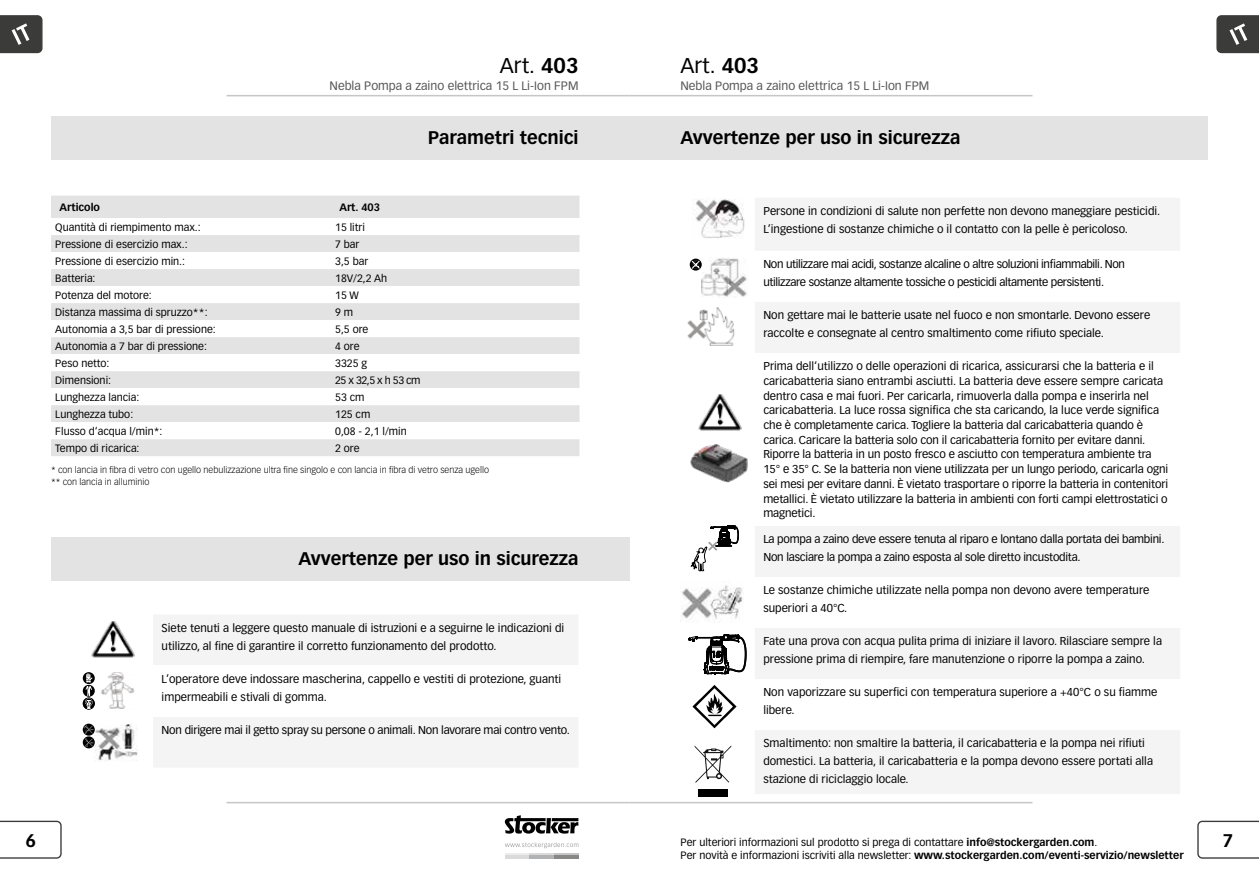
<style>
.page{position:relative;width:1259px;height:893px;background:#fff}
.page>*{position:absolute;margin:0;border:0;box-sizing:border-box;transform-origin:0 0}
.t1{font:21px "Vectora LT Std";color:#000}
.t2{font:700 18px "Vectora LT Std";color:#000}
.t3{font:12px "Vectora LT Std";color:#565656}
.t4{font:11.25px/14.7px "Vectora LT Std";color:#000}
.t5{font:11.25px/18px "Vectora LT Std";letter-spacing:-.02em;color:#000}
.t6{font:11.25px/18px "Vectora LT Std";letter-spacing:-.03em;color:#000}
.t7{font:10.5px "Vectora LT Std";color:#000}
.t8{font:700 10.5px "Vectora LT Std";color:#000}
.t9{font:300 9px/12px "Vectora LT Std";color:#000}
.s1{font-weight:700}
.s2{font-weight:400}
</style>
<div class="page">
<hr style="left:226px;top:802px;width:403px;height:1px;background:#c5c6c6">
<hr style="left:629px;top:802px;width:403px;height:1px;background:#c5c6c6">
<svg style="left:1197px;top:821px;width:62px;height:38px"></svg>
<svg style="left:0;top:821px;width:62px;height:38px"></svg>
<svg style="left:505px;top:815px;width:73px;height:19px"></svg>
<svg style="left:505px;top:842px;width:73px;height:6px"></svg>
<hr style="left:505px;top:853px;width:24px;height:2px;background:#ececed">
<hr style="left:529px;top:853px;width:25px;height:2px;background:#dadada">
<hr style="left:554px;top:853px;width:24px;height:2px;background:#c5c6c6">
<hr style="left:505px;top:855px;width:24px;height:4px;background:#dadada">
<hr style="left:529px;top:855px;width:25px;height:4px;background:#b1b2b3">
<hr style="left:554px;top:855px;width:24px;height:4px;background:#878786">
<hr style="left:226px;top:95px;width:403px;height:1px;background:#c5c6c6">
<hr style="left:629px;top:95px;width:403px;height:1px;background:#c5c6c6">
<svg style="left:1216px;top:15px;width:43px;height:38px"></svg>
<svg style="left:0;top:15px;width:43px;height:38px"></svg>
<div style="left:51px;top:116px;width:578px;height:44px;background:#e3e3e3"></div>
<div style="left:51px;top:537px;width:578px;height:44px;background:#e3e3e3"></div>
<div style="left:629px;top:116px;width:579px;height:44px;background:#e3e3e3"></div>
<div style="left:755px;top:198px;width:425px;height:596px;background:#f4f4f4"></div>
<svg style="left:755px;top:251px;width:425px;height:479px"></svg>
<div style="left:154px;top:615px;width:424px;height:152px;background:#f4f4f4"></div>
<div style="left:153px;top:665px;width:425px;height:51px;background:#fff"></div>
<img style="left:91px;top:622px;width:44px;height:36px">
<img style="left:95px;top:725px;width:43px;height:37px">
<svg style="left:83px;top:724px;width:12px;height:12px"></svg>
<svg style="left:83px;top:736px;width:12px;height:12px"></svg>
<svg style="left:84px;top:725px;width:9px;height:22px"></svg>
<img style="left:693px;top:199px;width:52px;height:39px">
<img style="left:680px;top:585px;width:63px;height:37px">
<img style="left:702px;top:257px;width:45px;height:41px">
<svg style="left:690px;top:259px;width:12px;height:12px"></svg>
<svg style="left:692px;top:260px;width:7px;height:9px"></svg>
<img style="left:687px;top:308px;width:48px;height:38px">
<img style="left:101px;top:672px;width:33px;height:37px">
<svg style="left:83px;top:672px;width:12px;height:12px"></svg>
<svg style="left:83px;top:685px;width:12px;height:12px"></svg>
<div style="left:83px;top:698px;width:12px;height:11px;background:#000;border-radius:50%"></div>
<svg style="left:85px;top:673px;width:8px;height:36px"></svg>
<div style="left:51px;top:196px;width:528px;height:260px;background:#e3e3e3"></div>
<svg style="left:51px;top:218px;width:528px;height:221px"></svg>
<img style="left:690px;top:444px;width:58px;height:39px">
<div style="left:698px;top:790px;width:29px;height:7px;background:#000"></div>
<svg style="left:694px;top:745px;width:37px;height:38px"></svg>
<img style="left:698px;top:394px;width:43px;height:37px">
<svg style="left:688px;top:635px;width:58px;height:93px"></svg>
<svg style="left:691px;top:525px;width:47px;height:46px"></svg>
<h1 class="t1" style="left:500px;top:53px;width:80px">Art. <span class="s1">403</span></h1>
<p class="t3" style="left:329px;top:79px;width:250px">Nebla Pompa a zaino elettrica 15 L Li-Ion FPM</p>
<h2 class="t2" style="left:428px;top:127px;width:152px">Parametri tecnici</h2>
<p class="t8" style="left:60px;top:201px;width:42px">Articolo</p>
<p class="t8" style="left:339px;top:201px;width:42px">Art. 403</p>
<p class="t7" style="left:55px;top:221px;width:147px">Quantità di riempimento max.:</p>
<p class="t7" style="left:335px;top:221px;width:31px">15 litri</p>
<p class="t7" style="left:55px;top:238px;width:134px">Pressione di esercizio max.:</p>
<p class="t7" style="left:335px;top:238px;width:26px">7 bar</p>
<p class="t7" style="left:55px;top:255px;width:131px">Pressione di esercizio min.:</p>
<p class="t7" style="left:335px;top:255px;width:35px">3,5 bar</p>
<p class="t7" style="left:55px;top:272px;width:42px">Batteria:</p>
<p class="t7" style="left:335px;top:272px;width:54px">18V/2,2 Ah</p>
<p class="t7" style="left:55px;top:289px;width:98px">Potenza del motore:</p>
<p class="t7" style="left:335px;top:289px;width:25px">15 W</p>
<p class="t7" style="left:55px;top:306px;width:154px">Distanza massima di spruzzo**:</p>
<p class="t7" style="left:335px;top:306px;width:20px">9 m</p>
<p class="t7" style="left:55px;top:323px;width:162px">Autonomia a 3,5 bar di pressione:</p>
<p class="t7" style="left:335px;top:323px;width:35px">5,5 ore</p>
<p class="t7" style="left:55px;top:340px;width:153px">Autonomia a 7 bar di pressione:</p>
<p class="t7" style="left:335px;top:340px;width:26px">4 ore</p>
<p class="t7" style="left:55px;top:357px;width:56px">Peso netto:</p>
<p class="t7" style="left:335px;top:357px;width:33px">3325 g</p>
<p class="t7" style="left:55px;top:374px;width:57px">Dimensioni:</p>
<p class="t7" style="left:335px;top:374px;width:87px">25 x 32,5 x h 53 cm</p>
<p class="t7" style="left:55px;top:391px;width:86px">Lunghezza lancia:</p>
<p class="t7" style="left:335px;top:391px;width:31px">53 cm</p>
<p class="t7" style="left:55px;top:408px;width:79px">Lunghezza tubo:</p>
<p class="t7" style="left:335px;top:408px;width:37px">125 cm</p>
<p class="t7" style="left:55px;top:425px;width:109px">Flusso d‘acqua l/min*:</p>
<p class="t7" style="left:335px;top:425px;width:73px">0,08 - 2,1 l/min</p>
<p class="t7" style="left:55px;top:442px;width:86px">Tempo di ricarica:</p>
<p class="t7" style="left:335px;top:442px;width:26px">2 ore</p>
<p class="t9" style="left:51px;top:464px;width:439px">* con lancia in fibra di vetro con ugello nebulizzazione ultra fine singolo e con lancia in fibra di vetro senza ugello ** con lancia in alluminio</p>
<h2 class="t2" style="left:298px;top:547px;width:281px">Avvertenze per uso in sicurezza</h2>
<p class="t4" style="left:162px;top:619px;width:404px;line-height:18px">Siete tenuti a leggere questo manuale di istruzioni e a seguirne le indicazioni di utilizzo, al fine di garantire il corretto funzionamento del prodotto.</p>
<p class="t4" style="left:162px;top:670px;width:401px;line-height:18px">L’operatore deve indossare mascherina, cappello e vestiti di protezione, guanti impermeabili e stivali di gomma.</p>
<p class="t5" style="left:162px;top:721px;width:410px">Non dirigere mai il getto spray su persone o animali. Non lavorare mai contro vento.</p>
<h1 class="t1" style="left:680px;top:53px;width:80px">Art. <span class="s1">403</span></h1>
<p class="t3" style="left:680px;top:79px;width:250px">Nebla Pompa a zaino elettrica 15 L Li-Ion FPM</p>
<h2 class="t2" style="left:680px;top:126px;width:281px">Avvertenze per uso in sicurezza</h2>
<p class="t4" style="left:763px;top:202px;width:398px;line-height:18px">Persone in condizioni di salute non perfette non devono maneggiare pesticidi.<br>L’ingestione di sostanze chimiche o il contatto con la pelle è pericoloso.</p>
<p class="t6" style="left:763px;top:255px;width:363px">Non utilizzare mai acidi, sostanze alcaline o altre soluzioni infiammabili. Non utilizzare sostanze altamente tossiche o pesticidi altamente persistenti.</p>
<p class="t4" style="left:763px;top:306px;width:388px;line-height:18px">Non gettare mai le batterie usate nel fuoco e non smontarle. Devono essere raccolte e consegnate al centro smaltimento come rifiuto speciale.</p>
<p class="t4" style="left:763px;top:359px;width:406px">Prima dell‘utilizzo o delle operazioni di ricarica, assicurarsi che la batteria e il caricabatteria siano entrambi asciutti. La batteria deve essere sempre caricata dentro casa e mai fuori. Per caricarla, rimuoverla dalla pompa e inserirla nel caricabatteria. La luce rossa significa che sta caricando, la luce verde significa che è completamente carica. Togliere la batteria dal caricabatteria quando è carica. Caricare la batteria solo con il caricabatteria fornito per evitare danni.<br>Riporre la batteria in un posto fresco e asciutto con temperatura ambiente tra 15° e 35° C. Se la batteria non viene utilizzata per un lungo periodo, caricarla ogni sei mesi per evitare danni. È vietato trasportare o riporre la batteria in contenitori metallici. È vietato utilizzare la batteria in ambienti con forti campi elettrostatici o magnetici.</p>
<p class="t5" style="left:763px;top:530px;width:403px">La pompa a zaino deve essere tenuta al riparo e lontano dalla portata dei bambini.<br>Non lasciare la pompa a zaino esposta al sole diretto incustodita.</p>
<p class="t4" style="left:763px;top:581px;width:388px;line-height:18px">Le sostanze chimiche utilizzate nella pompa non devono avere temperature superiori a 40°C.</p>
<p class="t4" style="left:763px;top:632px;width:400px;line-height:18px">Fate una prova con acqua pulita prima di iniziare il lavoro. Rilasciare sempre la pressione prima di riempire, fare manutenzione o riporre la pompa a zaino.</p>
<p class="t4" style="left:763px;top:683px;width:395px;line-height:18px">Non vaporizzare su superfici con temperatura superiore a +40°C o su fiamme libere.</p>
<p class="t4" style="left:763px;top:734px;width:391px;line-height:18px">Smaltimento: non smaltire la batteria, il caricabatteria e la pompa nei rifiuti domestici. La batteria, il caricabatteria e la pompa devono essere portati alla stazione di riciclaggio locale.</p>
<h2 class="t2" style="left:25px;top:829px;width:12px">6</h2>
<p class="t7" style="left:680px;top:836px;width:418px">Per ulteriori informazioni sul prodotto si prega di contattare <span class="s1">info@stockergarden.com</span>.</p>
<h2 class="t2" style="left:1222px;top:829px;width:12px">7</h2>
<p class="t8" style="left:680px;top:849px;width:504px"><span class="s2">Per novità e informazioni iscriviti alla newsletter:</span> www.stockergarden.com/eventi-servizio/newsletter</p>
</div>
